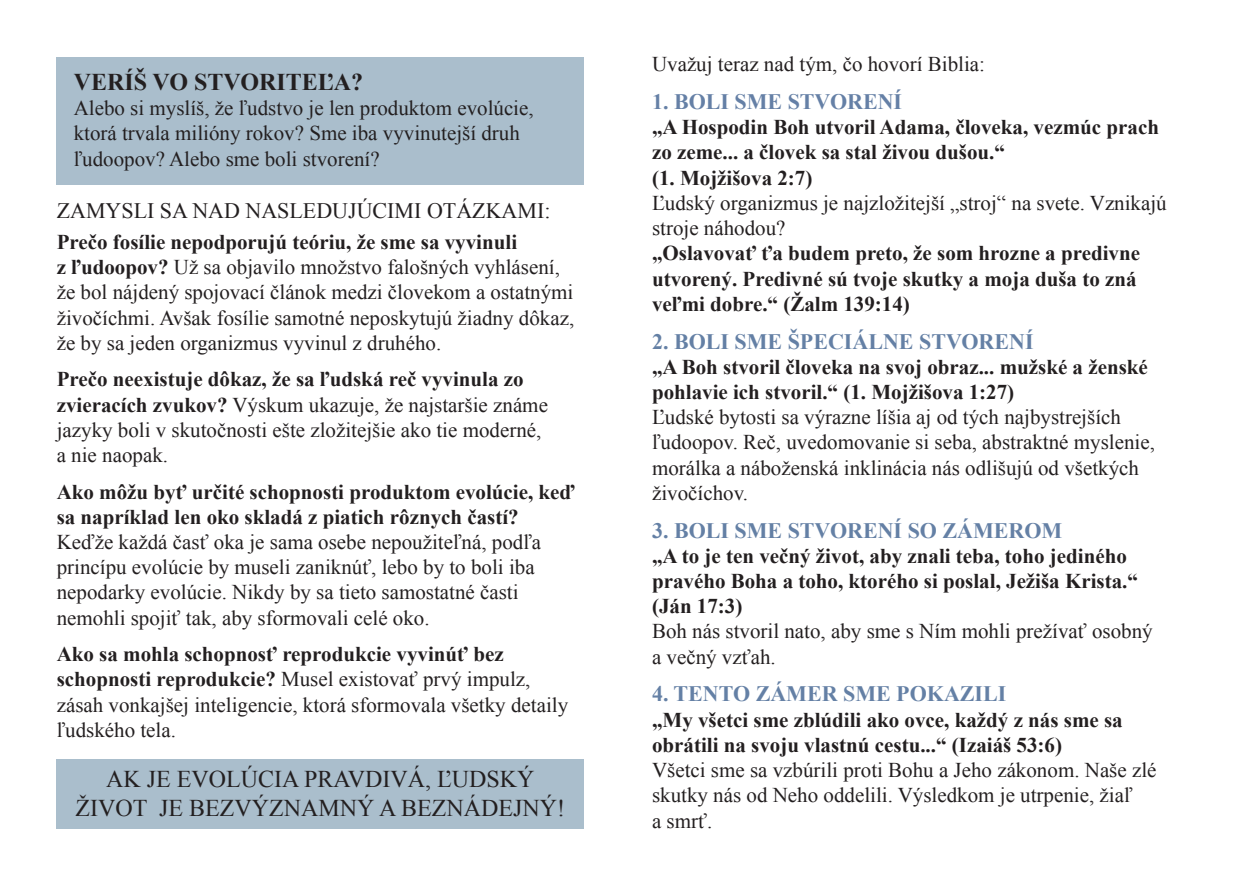
<style>
.page{position:relative;width:1236px;height:885px;background:#fff}
.page>*{position:absolute;margin:0;border:0;box-sizing:border-box;transform-origin:0 0}
.t1{font:24px/28.8px "Times New Roman";color:#231f20;text-align:center}
.t2{font:700 24px "Times New Roman";color:#231f20}
.t3{font:700 22px "Times New Roman";color:#6480a5}
.t4{font:22px "Times New Roman";color:#231f20}
.t5{font:700 22px "Times New Roman";color:#6580a6}
.t6{font:21px/25.2px "Times New Roman";color:#231f20}
.t7{font:700 21px/25.2px "Times New Roman";color:#231f20}
.s1{font-weight:700}
</style>
<div class="page">
<div style="left:57px;top:57px;width:527px;height:127px;background:#aabecc"></div>
<div style="left:57px;top:758px;width:527px;height:70px;background:#aabecc"></div>
<p class="t2" style="left:74px;top:65px;width:291px">VERÍŠ VO STVORITEĽA?</p>
<p class="t6" style="left:74px;top:95px;width:462px">Alebo si myslíš, že ľudstvo je len produktom evolúcie, ktorá trvala milióny rokov? Sme iba vyvinutejší druh ľudoopov? Alebo sme boli stvorení?</p>
<p class="t4" style="left:57px;top:196px;width:495px">ZAMYSLI SA NAD NASLEDUJÚCIMI OTÁZKAMI:</p>
<p class="t6" style="left:57px;top:229px;width:519px"><span class="s1">Prečo fosílie nepodporujú teóriu, že sme sa vyvinuli<br>z ľudoopov?</span> Už sa objavilo množstvo falošných vyhlásení, že bol nájdený spojovací článok medzi človekom a ostatnými živočíchmi. Avšak fosílie samotné neposkytujú žiadny dôkaz, že by sa jeden organizmus vyvinul z druhého.</p>
<p class="t6" style="left:57px;top:366px;width:493px"><span class="s1">Prečo neexistuje dôkaz, že sa ľudská reč vyvinula zo zvieracích zvukov?</span> Výskum ukazuje, že najstaršie známe jazyky boli v skutočnosti ešte zložitejšie ako tie moderné, a nie naopak.</p>
<p class="t6" style="left:57px;top:478px;width:520px"><span class="s1">Ako môžu byť určité schopnosti produktom evolúcie, keď sa napríklad len oko skladá z piatich rôznych častí?<br></span>Keďže každá časť oka je sama osebe nepoužiteľná, podľa princípu evolúcie by museli zaniknúť, lebo by to boli iba nepodarky evolúcie. Nikdy by sa tieto samostatné časti nemohli spojiť tak, aby sformovali celé oko.</p>
<p class="t6" style="left:57px;top:641px;width:513px"><span class="s1">Ako sa mohla schopnosť reprodukcie vyvinúť bez schopnosti reprodukcie?</span> Musel existovať prvý impulz, zásah vonkajšej inteligencie, ktorá sformovala všetky detaily ľudského tela.</p>
<p class="t1" style="left:76px;top:764px;width:491px">AK JE EVOLÚCIA PRAVDIVÁ, ĽUDSKÝ<br>ŽIVOT JE BEZVÝZNAMNÝ A BEZNÁDEJNÝ!</p>
<p class="t6" style="left:652px;top:51px;width:335px">Uvažuj teraz nad tým, čo hovorí Biblia:</p>
<p class="t5" style="left:652px;top:86px;width:252px">1. BOLI SME STVORENÍ</p>
<p class="t7" style="left:652px;top:114px;width:508px">„A Hospodin Boh utvoril Adama, človeka, vezmúc prach zo zeme... a človek sa stal živou dušou.“<br>(1. Mojžišova 2:7)</p>
<p class="t6" style="left:652px;top:190px;width:516px">Ľudský organizmus je najzložitejší „stroj“ na svete. Vznikajú stroje náhodou?</p>
<p class="t7" style="left:652px;top:240px;width:489px">„Oslavovať ťa budem preto, že som hrozne a predivne utvorený. Predivné sú tvoje skutky a moja duša to zná veľmi dobre.“ (Žalm 139:14)</p>
<p class="t3" style="left:652px;top:326px;width:383px">2. BOLI SME ŠPECIÁLNE STVORENÍ</p>
<p class="t7" style="left:652px;top:353px;width:497px">„A Boh stvoril človeka na svoj obraz... mužské a ženské pohlavie ich stvoril.“ (1. Mojžišova 1:27)</p>
<p class="t6" style="left:652px;top:404px;width:504px">Ľudské bytosti sa výrazne líšia aj od tých najbystrejších ľudoopov. Reč, uvedomovanie si seba, abstraktné myslenie, morálka a náboženská inklinácia nás odlišujú od všetkých živočíchov.</p>
<p class="t3" style="left:652px;top:515px;width:412px">3. BOLI SME STVORENÍ SO ZÁMEROM</p>
<p class="t7" style="left:652px;top:542px;width:487px">„A to je ten večný život, aby znali teba, toho jediného pravého Boha a toho, ktorého si poslal, Ježiša Krista.“ (Ján 17:3)</p>
<p class="t6" style="left:652px;top:618px;width:502px">Boh nás stvoril nato, aby sme s Ním mohli prežívať osobný a večný vzťah.</p>
<p class="t3" style="left:652px;top:678px;width:356px">4. TENTO ZÁMER SME POKAZILI</p>
<p class="t7" style="left:652px;top:706px;width:472px">„My všetci sme zblúdili ako ovce, každý z nás sme sa obrátili na svoju vlastnú cestu...“ (Izaiáš 53:6)</p>
<p class="t6" style="left:652px;top:757px;width:506px">Všetci sme sa vzbúrili proti Bohu a Jeho zákonom. Naše zlé skutky nás od Neho oddelili. Výsledkom je utrpenie, žiaľ<br>a smrť.</p>
</div>
